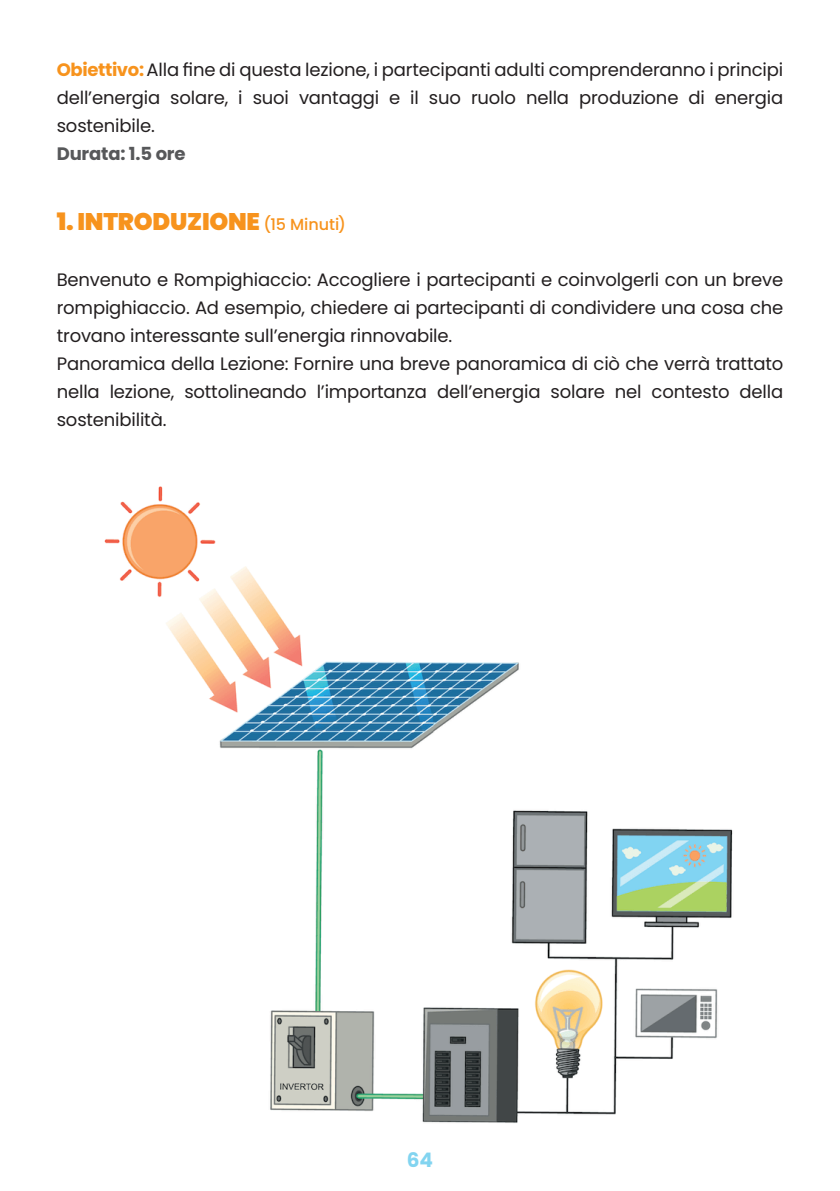
<style>
.page{position:relative;width:840px;height:1191px;background:#fff}
.page>*{position:absolute;margin:0;border:0;box-sizing:border-box;transform-origin:0 0}
.t1{font:900 24px "Poppins";letter-spacing:-.01em;color:#f7931d}
.t2{font:700 20px "Poppins";color:#82d4f0}
.t3{font:18px/28px "Poppins";letter-spacing:-.01em;color:#231f20;text-align:justify}
.t4{font:700 18px "Poppins";letter-spacing:-.01em;color:#57585a}
.s1{font-weight:700;color:#f7931d}
.s2{font-weight:500;font-size:16px}
</style>
<div class="page">
<img style="left:104px;top:486px;width:629px;height:637px">
<p class="t3" style="left:57px;top:55px;width:727px"><span class="s1">Obiettivo:</span>Alla fine di questa lezione, i partecipanti adulti comprenderanno i principi dell’energia solare, i suoi vantaggi e il suo ruolo nella produzione di energia sostenibile.</p>
<p class="t4" style="left:57px;top:143px;width:130px">Durata: 1.5 ore</p>
<h1 class="t1" style="left:57px;top:207px;width:291px">1. INTRODUZIONE <span class="s2">(15 Minuti)</span></h1>
<p class="t3" style="left:57px;top:265px;width:727px;text-align:left">Benvenuto e Rompighiaccio: Accogliere i partecipanti e coinvolgerli con un breve rompighiaccio. Ad esempio, chiedere ai partecipanti di condividere una cosa che trovano interessante sull’energia rinnovabile.<br>Panoramica della Lezione: Fornire una breve panoramica di ciò che verrà trattato nella lezione, sottolineando l’importanza dell’energia solare nel contesto della sostenibilità.</p>
<p class="t2" style="left:406px;top:1148px;width:28px">64</p>
</div>
